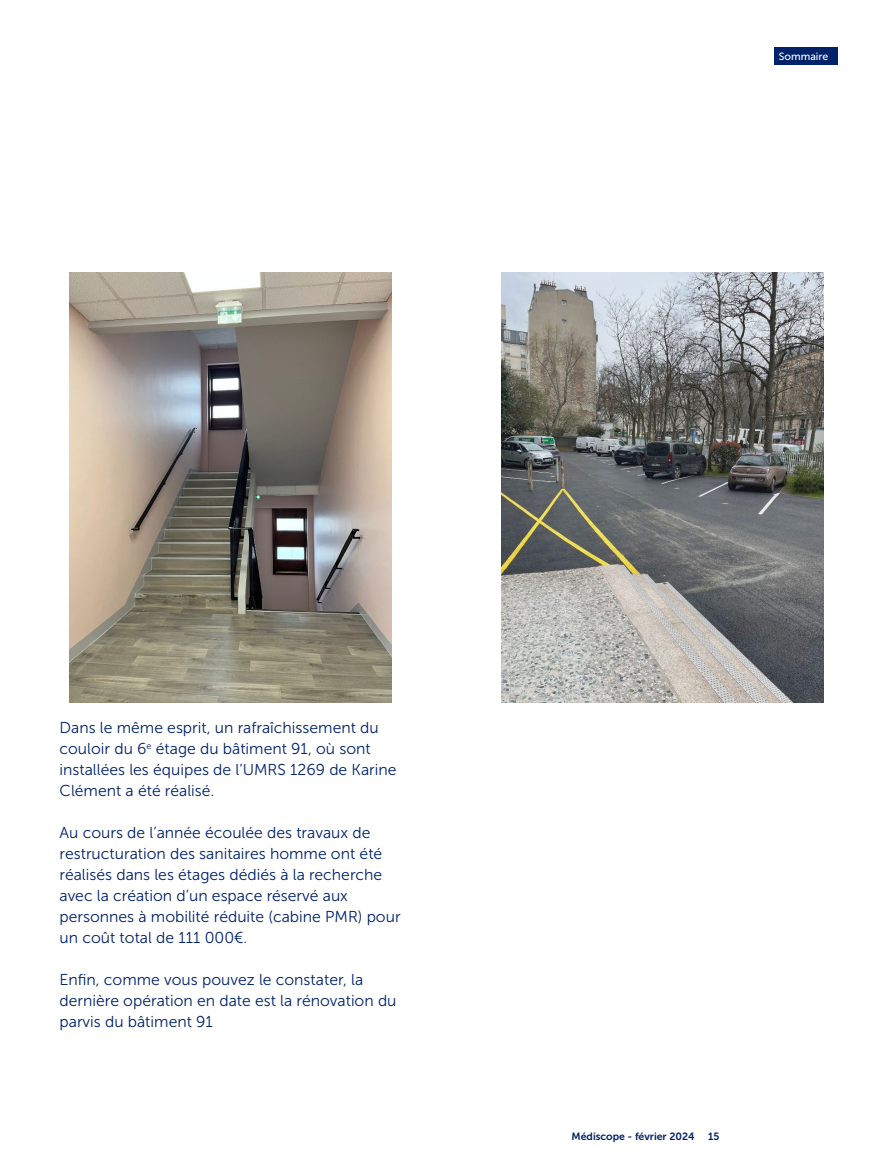
<style>
.page{position:relative;width:893px;height:1171px;background:#fff}
.page>*{position:absolute;margin:0;border:0;box-sizing:border-box;transform-origin:0 0}
.Med-_text_courant{font:15.75px/21px "Museo Sans 300";color:#00226a}
.t1{font:10.5px "Museo Sans 700";color:#00226a}
.t2{font:10.5px "Museo Sans 500";color:#fff}
</style>
<div class="page">
<div style="left:774px;top:47px;width:64px;height:18px;background:#00226a"></div>
<img style="left:69px;top:272px;width:323px;height:430px">
<img style="left:501px;top:272px;width:322px;height:430px">
<p class="t2" style="left:779px;top:50px;width:51px">Sommaire</p>
<p class="Med-_text_courant" style="left:60px;top:717px;width:339px">Dans le même esprit, un rafraîchissement du couloir du 6<sup>e</sup> étage du bâtiment 91, où sont installées les équipes de l’UMRS 1269 de Karine Clément a été réalisé.</p>
<p class="Med-_text_courant" style="left:60px;top:822px;width:343px">Au cours de l’année écoulée des travaux de restructuration des sanitaires homme ont été réalisés dans les étages dédiés à la recherche avec la création d’un espace réservé aux personnes à mobilité réduite (cabine PMR) pour un coût total de 111 000€.</p>
<p class="Med-_text_courant" style="left:60px;top:969px;width:339px">Enfin, comme vous pouvez le constater, la dernière opération en date est la rénovation du parvis du bâtiment 91</p>
<p class="t1" style="left:572px;top:1130px;width:124px">Médiscope - février 2024</p>
<p class="t1" style="left:708px;top:1130px;width:13px">15</p>
</div>
